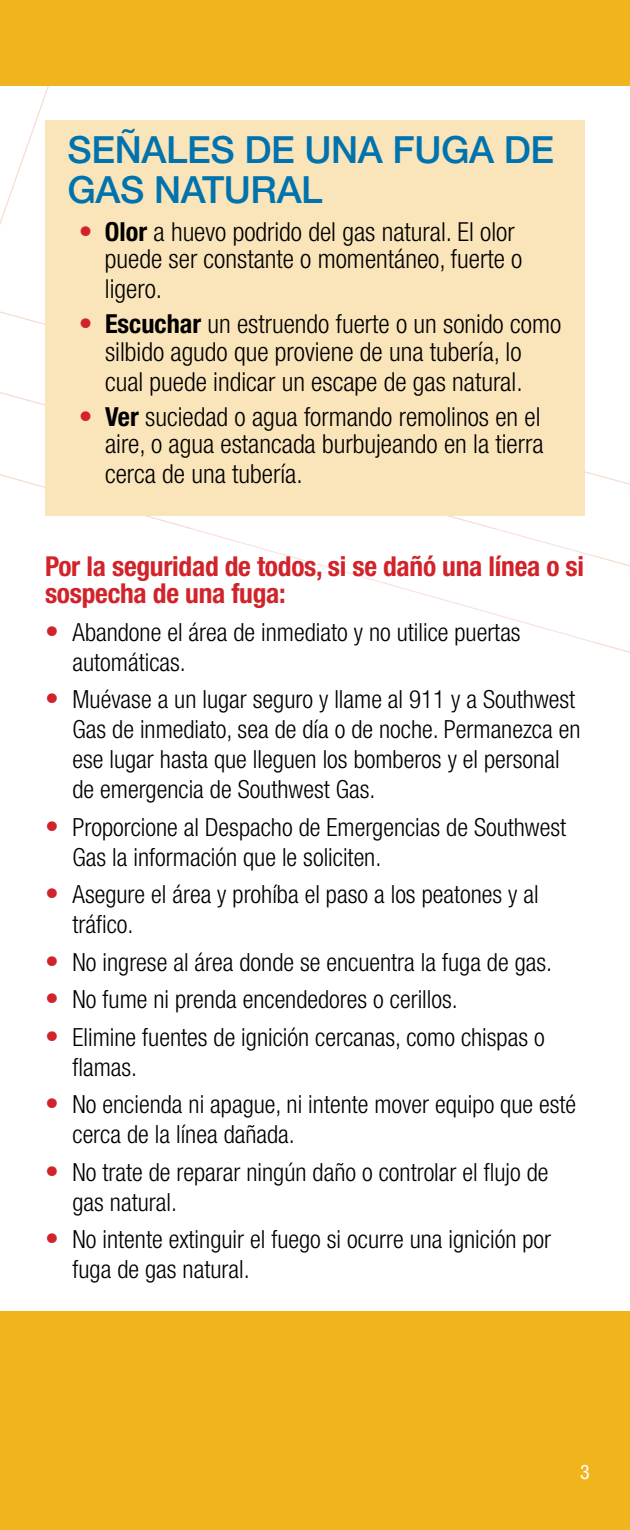
<style>
.page{position:relative;width:630px;height:1530px;background:#fff}
.page>*{position:absolute;margin:0;border:0;box-sizing:border-box;transform-origin:0 0}
.t1{font:500 37.5px/40px "Helvetica Neue LT Std";letter-spacing:-.01em;color:#0073ae}
.t2{font:700 condensed 27.5px/27.5px "Helvetica Neue LT Std";letter-spacing:-.01em;color:#d2232a}
.t3{font:300 condensed 26.25px/27.5px "Helvetica Neue LT Std";color:#000;text-align:right}
.t4{font:300 condensed 25px/30px "Helvetica Neue LT Std";color:#000}
.t5{font:condensed 20px "Helvetica Neue LT Std";color:#fff}
.s1{font-size:27.5px;color:#d2232a}
.s2{font-weight:700}
</style>
<div class="page">
<div style="left:0;top:1312px;width:630px;height:218px;background:#f0b51c"></div>
<div style="left:0;top:0;width:630px;height:85px;background:#f0b51c"></div>
<div style="left:45px;top:120px;width:540px;height:395px;background:#fae4b9"></div>
<h1 class="t1" style="left:68px;top:129px;width:488px">SEÑALES DE UNA FUGA DE<br>GAS NATURAL</h1>
<p class="t3" style="left:79px;top:217px;width:445px"><span class="s1">•</span> <span class="s2">Olor</span> a huevo podrido del gas natural. El olor puede ser constante o momentáneo, fuerte o</p>
<p class="t3" style="left:105px;top:275px;width:59px">ligero.</p>
<p class="t3" style="left:79px;top:310px;width:484px;text-align:center"><span class="s1">•</span> <span class="s2">Escuchar</span> un estruendo fuerte o un sonido como silbido agudo que proviene de una tubería, lo</p>
<p class="t3" style="left:105px;top:367px;width:419px">cual puede indicar un escape de gas natural.</p>
<p class="t3" style="left:79px;top:402px;width:466px"><span class="s1">•</span> <span class="s2">Ver</span> suciedad o agua formando remolinos en el aire, o agua estancada burbujeando en la tierra</p>
<p class="t3" style="left:105px;top:460px;width:199px">cerca de una tubería.</p>
<p class="t2" style="left:45px;top:552px;width:541px">Por la seguridad de todos, si se dañó una línea o si sospecha de una fuga:</p>
<p class="t4" style="left:72px;top:617px;width:450px;text-indent:-28px"><span class="s1">•</span> Abandone el área de inmediato y no utilice puertas automáticas.</p>
<p class="t4" style="left:72px;top:684px;width:509px;text-indent:-28px"><span class="s1">•</span> Muévase a un lugar seguro y llame al 911 y a Southwest Gas de inmediato, sea de día o de noche. Permanezca en ese lugar hasta que lleguen los bomberos y el personal de emergencia de Southwest Gas.</p>
<p class="t4" style="left:72px;top:812px;width:495px;text-indent:-28px"><span class="s1">•</span> Proporcione al Despacho de Emergencias de Southwest<br>Gas la información que le soliciten.</p>
<p class="t4" style="left:72px;top:879px;width:468px;text-indent:-28px"><span class="s1">•</span> Asegure el área y prohíba el paso a los peatones y al tráfico.</p>
<p class="t4" style="left:45px;top:947px;width:509px"><span class="s1">•</span> No ingrese al área donde se encuentra la fuga de gas.</p>
<p class="t4" style="left:45px;top:984px;width:414px"><span class="s1">•</span> No fume ni prenda encendedores o cerillos.</p>
<p class="t4" style="left:72px;top:1022px;width:474px;text-indent:-28px"><span class="s1">•</span> Elimine fuentes de ignición cercanas, como chispas o flamas.</p>
<p class="t4" style="left:72px;top:1089px;width:505px;text-indent:-28px"><span class="s1">•</span> No encienda ni apague, ni intente mover equipo que esté cerca de la línea dañada.</p>
<p class="t4" style="left:72px;top:1157px;width:478px;text-indent:-28px"><span class="s1">•</span> No trate de reparar ningún daño o controlar el flujo de gas natural.</p>
<p class="t4" style="left:72px;top:1224px;width:480px;text-indent:-28px"><span class="s1">•</span> No intente extinguir el fuego si ocurre una ignición por fuga de gas natural.</p>
<p class="t5" style="left:580px;top:1461px;width:11px">3</p>
</div>
